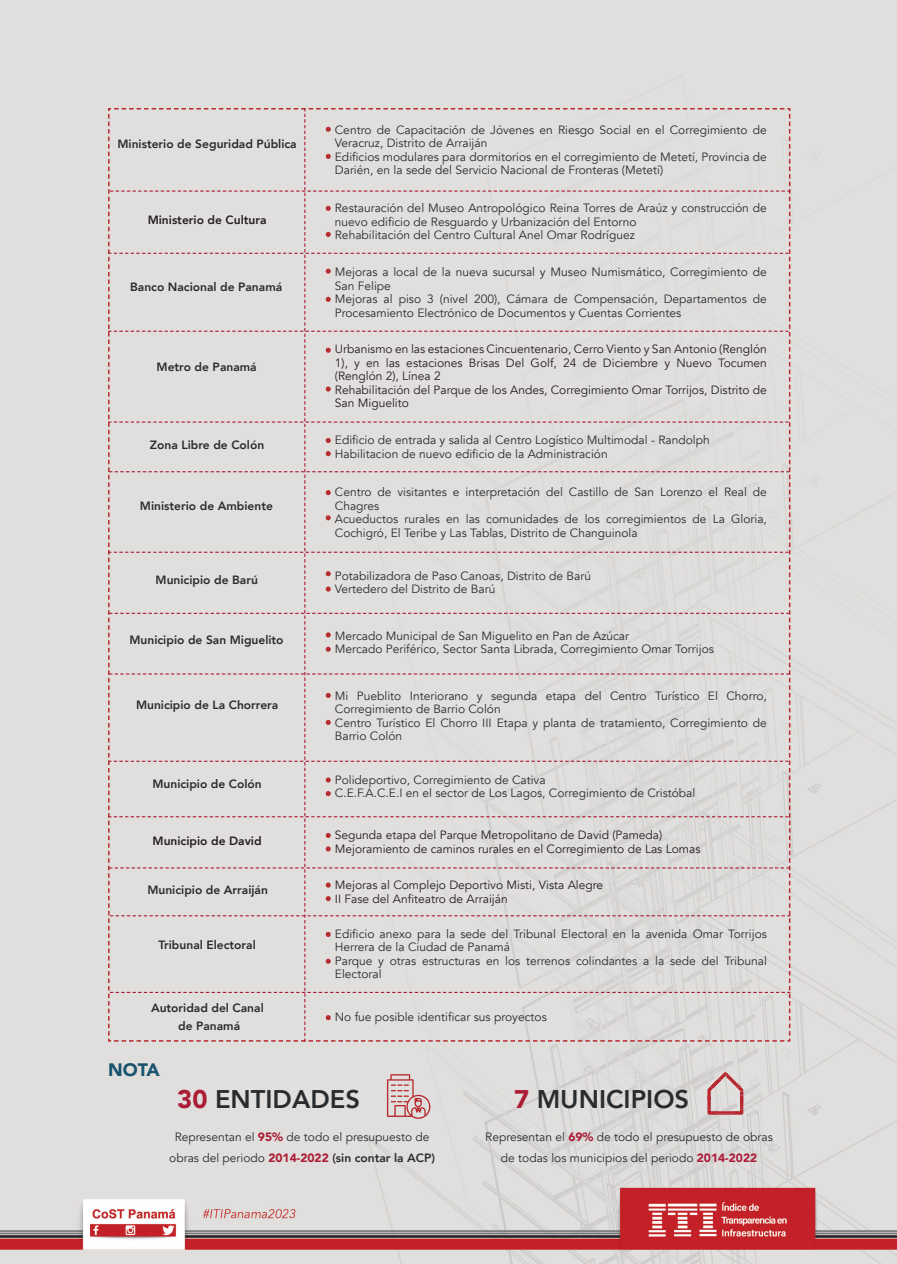
<style>
.page{position:relative;width:897px;height:1264px;background:#fff}
.page>*{position:absolute;margin:0;border:0;box-sizing:border-box;transform-origin:0 0}
.t1{font:800 25.5px "Avenir";color:#292c2f}
.t2{font:900 18px "Avenir";color:#19546f}
.t3{font:12px/13.5px "Avenir";color:#292c2f}
.t4{font:12px/13.5px "Avenir";color:#231f20}
.t5{font:800 12px/18px "Avenir";color:#292c2f;text-align:center}
.t6{font:800 12px "Avenir";color:#231f20}
.s1{font-weight:900;color:#ab1d36}
.s2{font-weight:800}
.s3{font-weight:900;color:#ab1d38}
</style>
<div class="page">
<img style="left:0;top:0;width:896px;height:1264px">
<img style="left:707px;top:1072px;width:36px;height:42px">
<svg style="left:387px;top:1074px;width:43px;height:45px;background:#d6b2b2"></svg>
<div style="left:108px;top:108px;width:682px;height:933px;background:#e1dfdd"></div>
<p class="t5" style="left:117px;top:135px;width:181px">Ministerio de Seguridad Pública</p>
<p class="t6" style="left:148px;top:211px;width:120px">Ministerio de Cultura</p>
<p class="t5" style="left:130px;top:278px;width:153px">Banco Nacional de Panamá</p>
<p class="t5" style="left:157px;top:358px;width:101px">Metro de Panamá</p>
<p class="t3" style="left:335px;top:123px;width:433px">Centro de Capacitación de Jóvenes en Riesgo Social en el Corregimiento de Veracruz, Distrito de Arraiján<br>Edificios modulares para dormitorios en el corregimiento de Metetí, Provincia de Darién, en la sede del Servicio Nacional de Fronteras (Metetí)</p>
<p class="t3" style="left:335px;top:201px;width:433px">Restauración del Museo Antropológico Reina Torres de Araúz y construcción de nuevo edificio de Resguardo y Urbanización del Entorno<br>Rehabilitación del Centro Cultural Anel Omar Rodríguez</p>
<p class="t3" style="left:335px;top:266px;width:433px">Mejoras a local de la nueva sucursal y Museo Numismático, Corregimiento de San Felipe<br>Mejoras al piso 3 (nivel 200), Cámara de Compensación, Departamentos de Procesamiento Electrónico de Documentos y Cuentas Corrientes</p>
<p class="t4" style="left:335px;top:343px;width:433px">Urbanismo en las estaciones Cincuentenario, Cerro Viento y San Antonio (Renglón 1), y en las estaciones Brisas Del Golf, 24 de Diciembre y Nuevo Tocumen (Renglón 2), Línea 2<br>Rehabilitación del Parque de los Andes, Corregimiento Omar Torrijos, Distrito de San Miguelito</p>
<p class="t5" style="left:150px;top:435px;width:116px">Zona Libre de Colón</p>
<p class="t3" style="left:335px;top:434px;width:376px">Edificio de entrada y salida al Centro Logístico Multimodal - Randolph<br>Habilitacion de nuevo edificio de la Administración</p>
<p class="t5" style="left:140px;top:497px;width:134px">Ministerio de Ambiente</p>
<p class="t3" style="left:335px;top:485px;width:433px">Centro de visitantes e interpretación del Castillo de San Lorenzo el Real de Chagres<br>Acueductos rurales en las comunidades de los corregimientos de La Gloria, Cochigró, El Teribe y Las Tablas, Distrito de Changuinola</p>
<p class="t5" style="left:155px;top:571px;width:104px">Municipio de Barú</p>
<p class="t3" style="left:335px;top:569px;width:257px">Potabilizadora de Paso Canoas, Distrito de Barú<br>Vertedero del Distrito de Barú</p>
<p class="t5" style="left:129px;top:631px;width:156px">Municipio de San Miguelito</p>
<p class="t3" style="left:335px;top:629px;width:380px">Mercado Municipal de San Miguelito en Pan de Azúcar<br>Mercado Periférico, Sector Santa Librada, Corregimiento Omar Torrijos</p>
<p class="t5" style="left:136px;top:696px;width:144px">Municipio de La Chorrera</p>
<p class="t3" style="left:335px;top:689px;width:433px">Mi Pueblito Interiorano y segunda etapa del Centro Turístico El Chorro, Corregimiento de Barrio Colón<br>Centro Turístico El Chorro III Etapa y planta de tratamiento, Corregimiento de Barrio Colón</p>
<p class="t5" style="left:152px;top:774px;width:111px">Municipio de Colón</p>
<p class="t3" style="left:335px;top:773px;width:362px">Polideportivo, Corregimiento de Cativa<br>C.E.F.A.C.E.I en el sector de Los Lagos, Corregimiento de Cristóbal</p>
<p class="t4" style="left:335px;top:828px;width:367px">Segunda etapa del Parque Metropolitano de David (Pameda)<br>Mejoramiento de caminos rurales en el Corregimiento de Las Lomas</p>
<p class="t6" style="left:153px;top:831px;width:110px">Municipio de David</p>
<p class="t5" style="left:147px;top:881px;width:122px">Municipio de Arraiján</p>
<p class="t4" style="left:335px;top:878px;width:270px">Mejoras al Complejo Deportivo Misti, Vista Alegre<br>II Fase del Anfiteatro de Arraiján</p>
<p class="t3" style="left:335px;top:927px;width:433px">Edificio anexo para la sede del Tribunal Electoral en la avenida Omar Torrijos Herrera de la Ciudad de Panamá<br>Parque y otras estructuras en los terrenos colindantes a la sede del Tribunal Electoral</p>
<p class="t3" style="left:335px;top:1010px;width:213px">No fue posible identificar sus proyectos</p>
<p class="t5" style="left:158px;top:935px;width:99px">Tribunal Electoral</p>
<p class="t5" style="left:151px;top:998px;width:114px">Autoridad del Canal de Panamá</p>
<h2 class="t2" style="left:108px;top:1053px;width:53px">NOTA</h2>
<h1 class="t1" style="left:177px;top:1079px;width:184px"><span class="s1">30</span> ENTIDADES</h1>
<p class="t3" style="left:169px;top:1126px;width:267px;line-height:21px;text-align:center">Representan el <span class="s1">95%</span> de todo el presupuesto de obras del periodo <span class="s1">2014-2022</span> <span class="s2">(sin contar la ACP)</span></p>
<h1 class="t1" style="left:514px;top:1079px;width:177px"><span class="s1">7</span> MUNICIPIOS</h1>
<p class="t3" style="left:485px;top:1126px;width:289px;line-height:21px;text-align:center">Representan el <span class="s3">69%</span> de todo el presupuesto de obras de todas los municipios del periodo <span class="s3">2014-2022</span></p>
</div>
